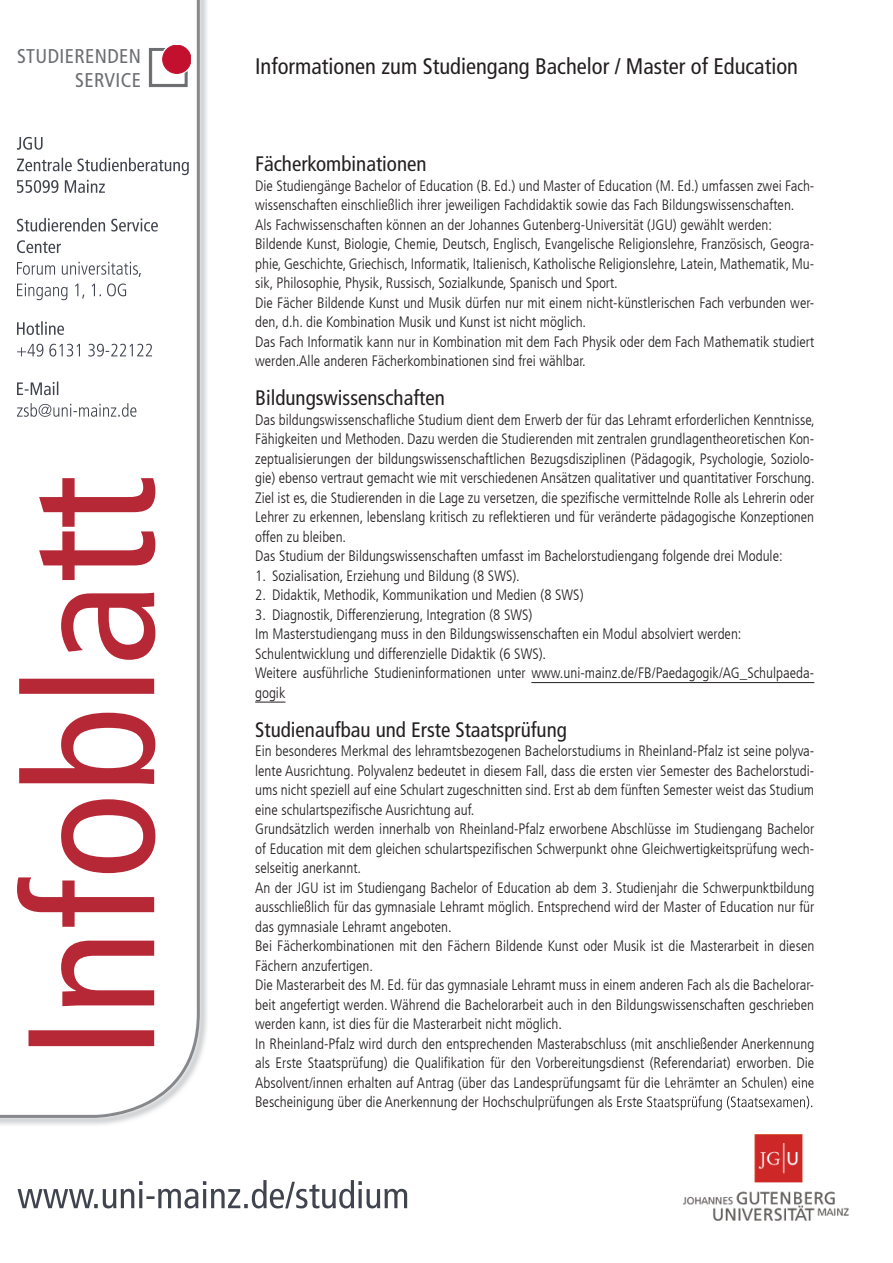
<style>
.page{position:relative;width:893px;height:1263px;background:#fff}
.page>*{position:absolute;margin:0;border:0;box-sizing:border-box;transform-origin:0 0}
.t1{font:condensed 22.5px "Frutiger LT";color:#231f20}
.t2{font:condensed 21px "Frutiger LT";color:#231f20}
.t3{font:condensed 19.95px/23.9px "Frutiger LT";letter-spacing:.02em;color:#6c6d70;text-align:right}
.t4{font:300 condensed 15px/19.5px "Frutiger LT";color:#231f20}
</style>
<div class="page">
<hr style="left:531px;top:682px;width:283px;height:1px;background:#231f20">
<hr style="left:255px;top:702px;width:30px;height:1px;background:#231f20">
<img style="left:0;top:0;width:207px;height:1125px">
<img style="left:150px;top:0;width:50px;height:1103px">
<img style="left:0;top:1100px;width:150px;height:18px">
<svg style="left:17px;top:478px;width:138px;height:568px"></svg>
<img style="left:680px;top:1095px;width:169px;height:126px">
<img style="left:649px;top:1086px;width:165px;height:4px">
<img style="left:649px;top:1096px;width:164px;height:14px">
<svg style="left:17px;top:137px;width:26px;height:13px"></svg>
<svg style="left:17px;top:158px;width:172px;height:35px"></svg>
<svg style="left:17px;top:218px;width:141px;height:13px"></svg>
<svg style="left:17px;top:240px;width:44px;height:13px"></svg>
<svg style="left:17px;top:262px;width:124px;height:15px"></svg>
<svg style="left:17px;top:283px;width:109px;height:17px"></svg>
<svg style="left:17px;top:321px;width:47px;height:14px"></svg>
<svg style="left:17px;top:344px;width:135px;height:13px"></svg>
<svg style="left:17px;top:381px;width:41px;height:14px"></svg>
<svg style="left:17px;top:403px;width:119px;height:14px"></svg>
<svg style="left:149px;top:48px;width:38px;height:39px"></svg>
<div style="left:163px;top:45px;width:28px;height:28px;background:#c3102e;border-radius:50%"></div>
<div style="left:163px;top:45px;width:28px;height:28px;border:1px solid #c3102e;border-radius:50%"></div>
<svg style="left:18px;top:1180px;width:389px;height:28px"></svg>
<h3 class="t3" style="left:17px;top:44px;width:126px">STUDIERENDEN<br>SERVICE</h3>
<h1 class="t1" style="left:255px;top:53px;width:544px">Informationen zum Studiengang Bachelor / Master of Education</h1>
<h2 class="t2" style="left:255px;top:151px;width:173px">Fächerkombinationen</h2>
<p class="t4" style="left:255px;top:176px;width:561px">Die Studiengänge Bachelor of Education (B. Ed.) und Master of Education (M. Ed.) umfassen zwei Fach&shy;wissenschaften einschließlich ihrer jeweiligen Fachdidaktik sowie das Fach Bildungswissenschaften.<br>Als Fachwissenschaften können an der Johannes Gutenberg-Universität (JGU) gewählt werden:<br>Bildende Kunst, Biologie, Chemie, Deutsch, Englisch, Evangelische Religionslehre, Französisch, Geogra&shy;phie, Geschichte, Griechisch, Informatik, Italienisch, Katholische Religionslehre, Latein, Mathematik, Mu&shy;sik, Philosophie, Physik, Russisch, Sozialkunde, Spanisch und Sport.<br>Die Fächer Bildende Kunst und Musik dürfen nur mit einem nicht-künstlerischen Fach verbunden wer&shy;den, d.h. die Kombination Musik und Kunst ist nicht möglich.<br>Das Fach Informatik kann nur in Kombination mit dem Fach Physik oder dem Fach Mathematik studiert werden.Alle anderen Fächerkombinationen sind frei wählbar.</p>
<h2 class="t2" style="left:255px;top:385px;width:191px">Bildungswissenschaften</h2>
<p class="t4" style="left:255px;top:410px;width:561px">Das bildungswissenschafliche Studium dient dem Erwerb der für das Lehramt erforderlichen Kenntnisse, Fähigkeiten und Methoden. Dazu werden die Studierenden mit zentralen grundlagentheoretischen Kon&shy;zeptualisierungen der bildungswissenschaftlichen Bezugsdisziplinen (Pädagogik, Psychologie, Soziolo&shy;gie) ebenso vertraut gemacht wie mit verschiedenen Ansätzen qualitativer und quantitativer Forschung.<br>Ziel ist es, die Studierenden in die Lage zu versetzen, die spezifische vermittelnde Rolle als Lehrerin oder Lehrer zu erkennen, lebenslang kritisch zu reflektieren und für veränderte pädagogische Konzeptionen offen zu bleiben.<br>Das Studium der Bildungswissenschaften umfasst im Bachelorstudiengang folgende drei Module:</p>
<p class="t4" style="left:255px;top:566px;width:266px">1. Sozialisation, Erziehung und Bildung (8 SWS).</p>
<p class="t4" style="left:255px;top:585px;width:330px">2. Didaktik, Methodik, Kommunikation und Medien (8 SWS)</p>
<p class="t4" style="left:255px;top:605px;width:561px">3. Diagnostik, Differenzierung, Integration (8 SWS)<br>Im Masterstudiengang muss in den Bildungswissenschaften ein Modul absolviert werden:<br>Schulentwicklung und differenzielle Didaktik (6 SWS).<br>Weitere ausführliche Studieninformationen unter www.uni-mainz.de/FB/Paedagogik/AG_Schulpaeda&shy;gogik</p>
<h2 class="t2" style="left:255px;top:717px;width:313px">Studienaufbau und Erste Staatsprüfung</h2>
<p class="t4" style="left:255px;top:741px;width:561px">Ein besonderes Merkmal des lehramtsbezogenen Bachelorstudiums in Rheinland-Pfalz ist seine polyva&shy;lente Ausrichtung. Polyvalenz bedeutet in diesem Fall, dass die ersten vier Semester des Bachelorstudi&shy;ums nicht speziell auf eine Schulart zugeschnitten sind. Erst ab dem fünften Semester weist das Studium eine schulartspezifische Ausrichtung auf.<br>Grundsätzlich werden innerhalb von Rheinland-Pfalz erworbene Abschlüsse im Studiengang Bachelor of Education mit dem gleichen schulartspezifischen Schwerpunkt ohne Gleichwertigkeitsprüfung wech&shy;selseitig anerkannt.<br>An der JGU ist im Studiengang Bachelor of Education ab dem 3. Studienjahr die Schwerpunktbildung ausschließlich für das gymnasiale Lehramt möglich. Entsprechend wird der Master of Education nur für das gymnasiale Lehramt angeboten.<br>Bei Fächerkombinationen mit den Fächern Bildende Kunst oder Musik ist die Masterarbeit in diesen Fächern anzufertigen.<br>Die Masterarbeit des M. Ed. für das gymnasiale Lehramt muss in einem anderen Fach als die Bachelorar&shy;beit angefertigt werden. Während die Bachelorarbeit auch in den Bildungswissenschaften geschrieben werden kann, ist dies für die Masterarbeit nicht möglich.<br>In Rheinland-Pfalz wird durch den entsprechenden Masterabschluss (mit anschließender Anerkennung als Erste Staatsprüfung) die Qualifikation für den Vorbereitungsdienst (Referendariat) erworben. Die Absolvent/innen erhalten auf Antrag (über das Landesprüfungsamt für die Lehrämter an Schulen) eine Bescheinigung über die Anerkennung der Hochschulprüfungen als Erste Staatsprüfung (Staatsexamen).</p>
</div>
